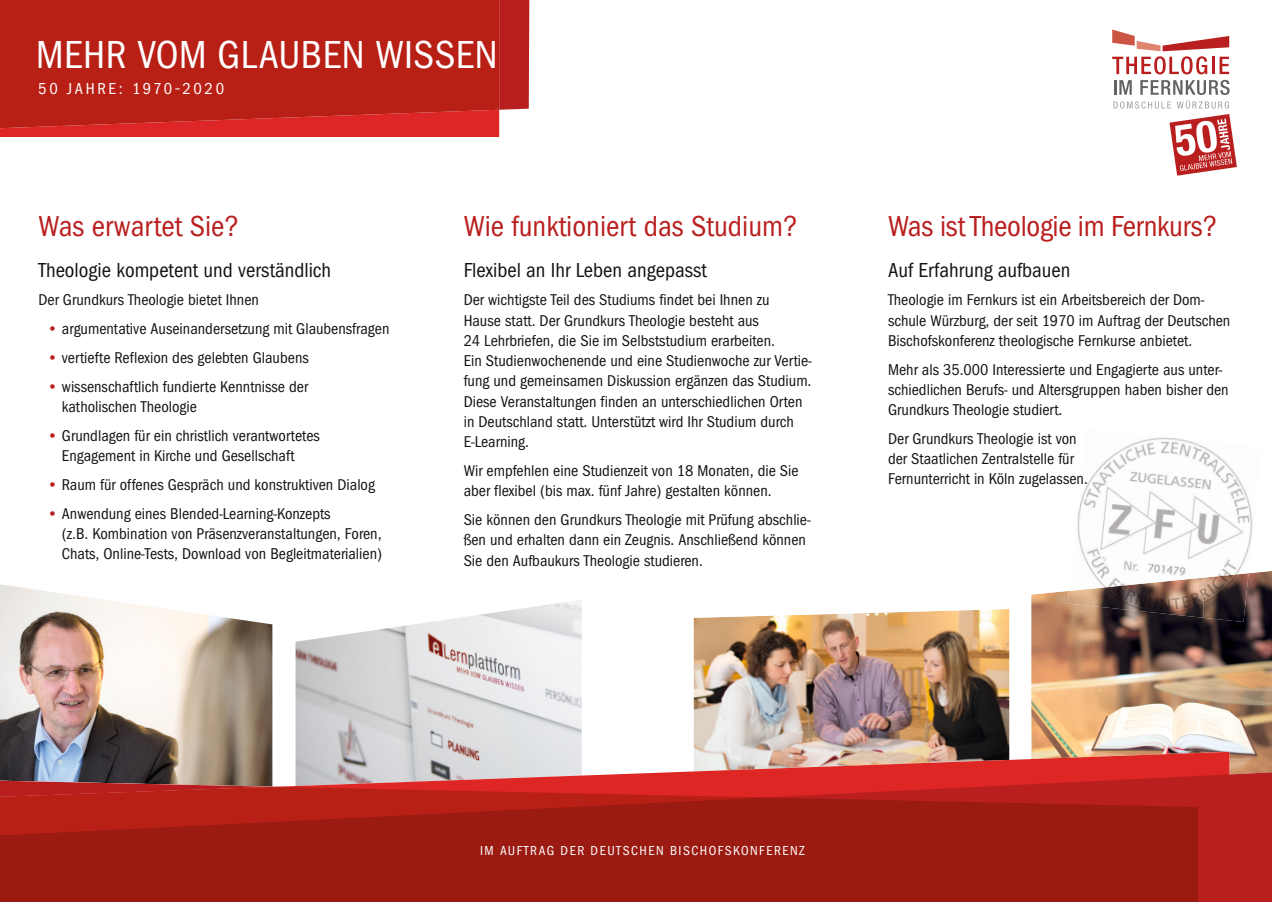
<style>
.page{position:relative;width:1272px;height:902px;background:#fff}
.page>*{position:absolute;margin:0;border:0;box-sizing:border-box;transform-origin:0 0}
.t1{font:40.5px "Franklin Goth EFTU Book Con";letter-spacing:.01em;color:#fff}
.t2{font:30px "Franklin Goth EFTU Book Con";color:#b91f1e}
.t3{font:21px "Franklin Goth EFTU Book Con";color:#131413}
.t4{font:16.5px "Franklin Goth EFTU Book Con";letter-spacing:.16em;color:#fff}
.t5{font:16.2px/20.2px "Franklin Goth EFTU Book Con";color:#131413}
.t6{font:13.5px "Franklin Goth EFTU Book Con";letter-spacing:.11em;color:#fff}
.s1{color:#b91f1e}
</style>
<div class="page">
<img style="left:295px;top:642px;width:286px;height:109px">
<img style="left:0;top:625px;width:272px;height:126px">
<img style="left:693px;top:618px;width:316px;height:133px">
<svg style="left:0;top:584px;width:273px;height:41px"></svg>
<svg style="left:296px;top:600px;width:286px;height:42px"></svg>
<svg style="left:697px;top:609px;width:313px;height:9px"></svg>
<img style="left:1031px;top:597px;width:240px;height:175px">
<svg style="left:1031px;top:571px;width:240px;height:26px"></svg>
<img style="left:1067px;top:577px;width:136px;height:40px">
<img style="left:1203px;top:590px;width:45px;height:32px">
<img style="left:1069px;top:437px;width:192px;height:153px">
<img style="left:0;top:751px;width:1229px;height:21px">
<svg style="left:0;top:772px;width:1271px;height:129px;background:#bf3736"></svg>
<svg style="left:0;top:780px;width:764px;height:17px;background:#c4312d"></svg>
<svg style="left:0;top:797px;width:1198px;height:104px;background:#9f1b12"></svg>
<svg style="left:0;top:0;width:529px;height:137px;background:#d23838"></svg>
<svg style="left:0;top:0;width:499px;height:128px;background:#bb2016"></svg>
<svg style="left:1112px;top:29px;width:117px;height:45px"></svg>
<svg style="left:1113px;top:80px;width:123px;height:96px"></svg>
<h1 class="t1" style="left:36px;top:31px;width:463px">MEHR VOM GLAUBEN WISSEN</h1>
<p class="t4" style="left:38px;top:79px;width:187px">50 JAHRE: 1970-2020</p>
<h2 class="t2" style="left:38px;top:209px;width:202px">Was erwartet Sie?</h2>
<h2 class="t2" style="left:463px;top:209px;width:336px">Wie funktioniert das Studium?</h2>
<p class="t3" style="left:38px;top:258px;width:294px">Theologie kompetent und verständlich</p>
<p class="t5" style="left:38px;top:290px;width:222px">Der Grundkurs Theologie bietet Ihnen</p>
<p class="t5" style="left:47px;top:319px;width:344px"><span class="s1">•</span> argumentative Auseinandersetzung mit Glaubensfragen</p>
<p class="t5" style="left:47px;top:347px;width:263px"><span class="s1">•</span> vertiefte Reflexion des gelebten Glaubens</p>
<p class="t5" style="left:62px;top:376px;width:248px;text-indent:-15px"><span class="s1">•</span> wissenschaftlich fundierte Kenntnisse der katholischen Theologie</p>
<p class="t5" style="left:62px;top:425px;width:259px;text-indent:-15px"><span class="s1">•</span> Grundlagen für ein christlich verantwortetes<br>Engagement in Kirche und Gesellschaft</p>
<p class="t5" style="left:47px;top:474px;width:329px"><span class="s1">•</span> Raum für offenes Gespräch und konstruktiven Dialog</p>
<p class="t5" style="left:62px;top:503px;width:322px;text-indent:-15px"><span class="s1">•</span> Anwendung eines Blended-Learning-Konzepts<br>(z.B. Kombination von Präsenzveranstaltungen, Foren,<br>Chats, Online-Tests, Download von Begleitmaterialien)</p>
<p class="t3" style="left:463px;top:258px;width:245px">Flexibel an Ihr Leben angepasst</p>
<p class="t5" style="left:463px;top:290px;width:349px">Der wichtigste Teil des Studiums findet bei Ihnen zu<br>Hause statt. Der Grundkurs Theologie besteht aus<br>24 Lehrbriefen, die Sie im Selbststudium erarbeiten.<br>Ein Studienwochenende und eine Studienwoche zur Vertie&shy;fung und gemeinsamen Diskussion ergänzen das Studium.<br>Diese Veranstaltungen finden an unterschiedlichen Orten in Deutschland statt. Unterstützt wird Ihr Studium durch E-Learning.</p>
<p class="t5" style="left:463px;top:460px;width:336px">Wir empfehlen eine Studienzeit von 18 Monaten, die Sie aber flexibel (bis max. fünf Jahre) gestalten können.</p>
<p class="t5" style="left:463px;top:509px;width:348px">Sie können den Grundkurs Theologie mit Prüfung abschlie&shy;ßen und erhalten dann ein Zeugnis. Anschließend können<br>Sie den Aufbaukurs Theologie studieren.</p>
<h2 class="t2" style="left:888px;top:209px;width:331px">Was ist Theologie im Fernkurs?</h2>
<p class="t3" style="left:888px;top:258px;width:184px">Auf Erfahrung aufbauen</p>
<p class="t5" style="left:888px;top:290px;width:344px">Theologie im Fernkurs ist ein Arbeitsbereich der Dom&shy;schule Würzburg, der seit 1970 im Auftrag der Deutschen<br>Bischofskonferenz theologische Fernkurse anbietet.</p>
<p class="t5" style="left:888px;top:359px;width:342px">Mehr als 35.000 Interessierte und Engagierte aus unter&shy;schiedlichen Berufs- und Altersgruppen haben bisher den<br>Grundkurs Theologie studiert.</p>
<p class="t5" style="left:888px;top:428px;width:201px">Der Grundkurs Theologie ist von der Staatlichen Zentralstelle für<br>Fernunterricht in Köln zugelassen.</p>
<p class="t6" style="left:480px;top:842px;width:326px">IM AUFTRAG DER DEUTSCHEN BISCHOFSKONFERENZ</p>
</div>
